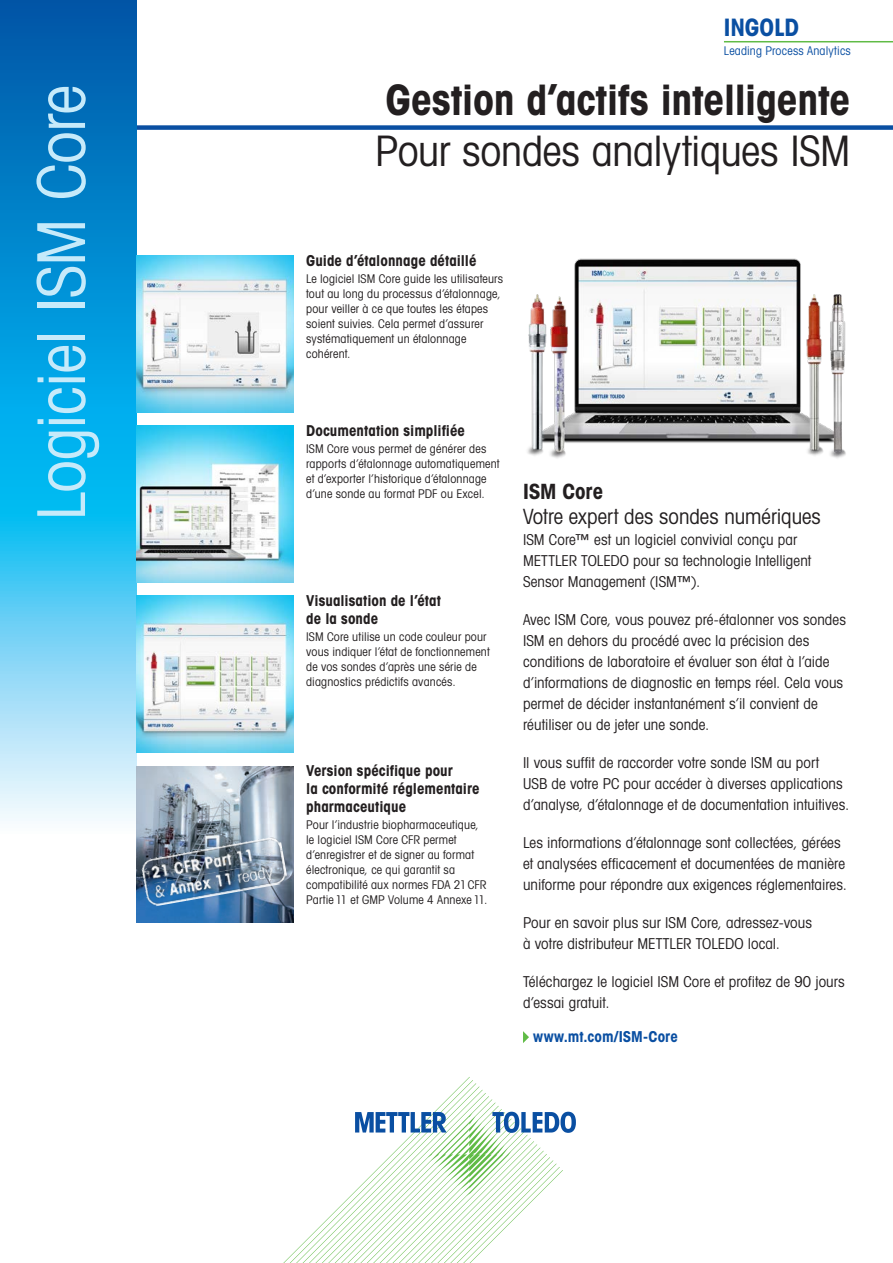
<style>
.page{position:relative;width:893px;height:1263px;background:#fff}
.page>*{position:absolute;margin:0;border:0;box-sizing:border-box;transform-origin:0 0}
.t1{font:66px "Avant Gardefor MT Bk";letter-spacing:-.015em;color:#c6eafa}
.t2{font:42px "Avant Gardefor MT Bd";letter-spacing:-.01em;color:#231f20}
.t3{font:42px "Avant Gardefor MT Bk";letter-spacing:-.01em;color:#231f20}
.t4{font:24px "Avant Gardefor MT Bd";letter-spacing:-.005em;color:#0a4fa2}
.t5{font:21px "Avant Gardefor MT Bk";color:#231f20}
.t6{font:21px "Avant Gardefor MT Bd";letter-spacing:-.005em;color:#231f20}
.t7{font:15px/21px "Avant Gardefor MT Bk";letter-spacing:.005em;color:#231f20}
.t8{font:15px/18px "Avant Gardefor MT Bd";letter-spacing:.005em;color:#231f20}
.t9{font:15px "Avant Gardefor MT Bd";letter-spacing:.005em;color:#0a4fa2}
.t10{font:12px/15px "Avant Gardefor MT Bk";letter-spacing:.015em;color:#231f20}
.t11{font:12px "Avant Gardefor MT Bk";letter-spacing:.015em;color:#0a4fa2}
</style>
<div class="page">
<div style="left:0;top:125px;width:893px;height:5px;background:#0a4fa2"></div>
<svg style="left:0;top:0;width:136px;height:821px;background:#32a8de"></svg>
<svg style="left:283px;top:1077px;width:293px;height:186px"></svg>
<img style="left:527px;top:258px;width:319px;height:200px">
<img style="left:136px;top:595px;width:157px;height:158px">
<img style="left:136px;top:425px;width:157px;height:158px">
<img style="left:136px;top:255px;width:157px;height:157px">
<svg style="left:523px;top:1031px;width:6px;height:12px"></svg>
<hr style="left:724px;top:41px;width:169px;height:1px;background:#60bb46">
<img style="left:136px;top:766px;width:157px;height:156px">
<img style="left:140px;top:836px;width:148px;height:71px">
<h3 class="t4" style="left:724px;top:12px;width:77px">INGOLD</h3>
<p class="t11" style="left:724px;top:43px;width:128px">Leading Process Analytics</p>
<h1 class="t1" style="left:21px;top:520px;width:437px;rotate:-90deg">Logiciel ISM Core</h1>
<h2 class="t2" style="left:386px;top:73px;width:466px">Gestion d’actifs intelligente</h2>
<h2 class="t3" style="left:375px;top:125px;width:477px">Pour sondes analytiques ISM</h2>
<p class="t8" style="left:306px;top:251px;width:172px">Guide d’étalonnage détaillé</p>
<p class="t10" style="left:306px;top:271px;width:199px">Le logiciel ISM Core guide les utilisateurs tout au long du processus d’étalonnage, pour veiller à ce que toutes les étapes soient suivies. Cela permet d’assurer systématiquement un étalonnage cohérent.</p>
<p class="t8" style="left:306px;top:421px;width:160px">Documentation simplifiée</p>
<p class="t10" style="left:306px;top:441px;width:195px">ISM Core vous permet de générer des rapports d’étalonnage automatiquement et d’exporter l’historique d’étalonnage d’une sonde au format PDF ou Excel.</p>
<h3 class="t6" style="left:523px;top:478px;width:82px">ISM Core</h3>
<h3 class="t5" style="left:523px;top:504px;width:299px">Votre expert des sondes numériques</h3>
<p class="t7" style="left:523px;top:529px;width:290px">ISM Core™ est un logiciel convivial conçu par<br>METTLER TOLEDO pour sa technologie Intelligent<br>Sensor Management (ISM™).</p>
<p class="t7" style="left:523px;top:609px;width:325px">Avec ISM Core, vous pouvez pré-étalonner vos sondes ISM en dehors du procédé avec la précision des conditions de laboratoire et évaluer son état à l’aide d’informations de diagnostic en temps réel. Cela vous permet de décider instantanément s’il convient de réutiliser ou de jeter une sonde.</p>
<p class="t7" style="left:523px;top:752px;width:328px">Il vous suffit de raccorder votre sonde ISM au port<br>USB de votre PC pour accéder à diverses applications d’analyse, d’étalonnage et de documentation intuitives.</p>
<p class="t7" style="left:523px;top:832px;width:325px">Les informations d’étalonnage sont collectées, gérées et analysées efficacement et documentées de manière uniforme pour répondre aux exigences réglementaires.</p>
<p class="t7" style="left:523px;top:912px;width:291px">Pour en savoir plus sur ISM Core, adressez-vous à votre distributeur METTLER TOLEDO local.</p>
<p class="t7" style="left:523px;top:971px;width:323px">Téléchargez le logiciel ISM Core et profitez de 90 jours d’essai gratuit.</p>
<p class="t9" style="left:533px;top:1027px;width:146px">www.mt.com/ISM-Core</p>
<p class="t8" style="left:306px;top:591px;width:136px">Visualisation de l’état de la sonde</p>
<p class="t10" style="left:306px;top:629px;width:185px">ISM Core utilise un code couleur pour vous indiquer l’état de fonctionnement de vos sondes d’après une série de diagnostics prédictifs avancés.</p>
<p class="t8" style="left:306px;top:761px;width:175px">Version spécifique pour<br>la conformité réglementaire pharmaceutique</p>
<p class="t10" style="left:306px;top:817px;width:183px">Pour l’industrie biopharmaceutique, le logiciel ISM Core CFR permet d’enregistrer et de signer au format électronique, ce qui garantit sa compatibilité aux normes FDA 21CFR Partie11 et GMP Volume 4 Annexe11.</p>
</div>
